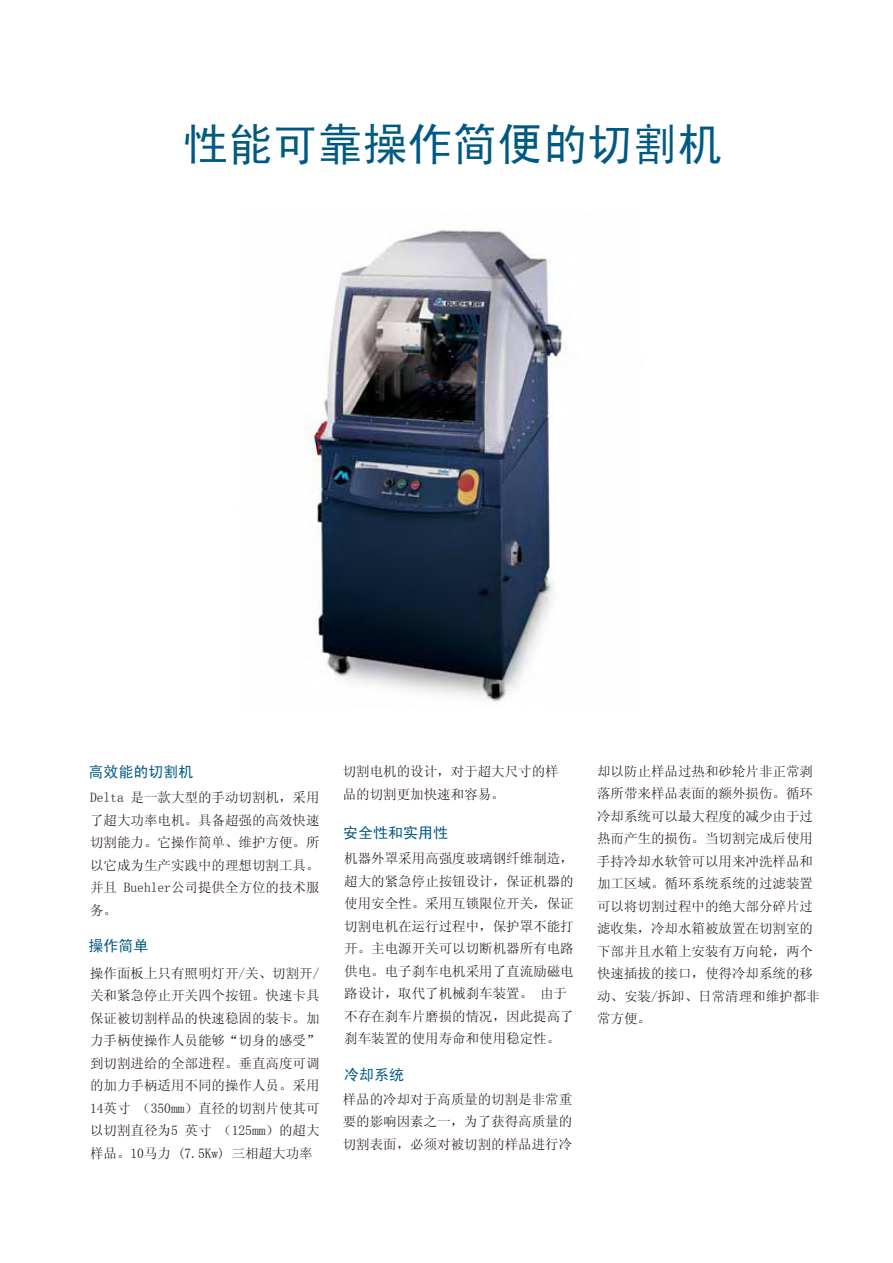
<style>
.page{position:relative;width:893px;height:1263px;background:#fff}
.page>*{position:absolute;margin:0;border:0;box-sizing:border-box;transform-origin:0 0}
.t1{font:45px "Sim Hei";color:#005983}
.t2{font:15px "Sim Hei";color:#005983}
.t3{font:13.5px/22.5px "Sim Sun";color:#231815;text-align:justify}
</style>
<div class="page">
<img style="left:307px;top:230px;width:260px;height:472px">
<h1 class="t1" style="left:183px;top:122px;width:542px">性能可靠操作简便的切割机</h1>
<p class="t2" style="left:88px;top:764px;width:106px">高效能的切割机</p>
<p class="t3" style="left:90px;top:786px;width:231px">Delta 是一款大型的手动切割机，采用了超大功率电机。具备超强的高效快速切割能力。它操作简单、维护方便。所以它成为生产实践中的理想切割工具。并且 Buehler公司提供全方位的技术服务。</p>
<p class="t2" style="left:88px;top:938px;width:61px">操作简单</p>
<p class="t3" style="left:90px;top:962px;width:231px">操作面板上只有照明灯开/关、切割开/关和紧急停止开关四个按钮。快速卡具保证被切割样品的快速稳固的装卡。加力手柄使操作人员能够“切身的感受”到切割进给的全部进程。垂直高度可调的加力手柄适用不同的操作人员。采用14英寸 （350mm）直径的切割片使其可以切割直径为5 英寸 （125mm）的超大样品。10马力 (7.5Kw) 三相超大功率</p>
<p class="t3" style="left:343px;top:760px;width:218px">切割电机的设计，对于超大尺寸的样品的切割更加快速和容易。</p>
<p class="t2" style="left:343px;top:825px;width:106px">安全性和实用性</p>
<p class="t3" style="left:344px;top:847px;width:231px;text-align:left">机器外罩采用高强度玻璃钢纤维制造，超大的紧急停止按钮设计，保证机器的使用安全性。采用互锁限位开关，保证切割电机在运行过程中，保护罩不能打开。主电源开关可以切断机器所有电路供电。电子刹车电机采用了直流励磁电路设计，取代了机械刹车装置。 由于不存在刹车片磨损的情况，因此提高了刹车装置的使用寿命和使用稳定性。</p>
<p class="t2" style="left:344px;top:1067px;width:61px">冷却系统</p>
<p class="t3" style="left:343px;top:1088px;width:231px">样品的冷却对于高质量的切割是非常重要的影响因素之一，为了获得高质量的切割表面，必须对被切割的样品进行冷</p>
<p class="t3" style="left:597px;top:760px;width:224px;text-align:left">却以防止样品过热和砂轮片非正常剥落所带来样品表面的额外损伤。循环冷却系统可以最大程度的减少由于过热而产生的损伤。当切割完成后使用手持冷却水软管可以用来冲洗样品和加工区域。循环系统系统的过滤装置可以将切割过程中的绝大部分碎片过滤收集，冷却水箱被放置在切割室的下部并且水箱上安装有万向轮，两个快速插拔的接口，使得冷却系统的移动、安装/拆卸、日常清理和维护都非常方便。</p>
</div>
